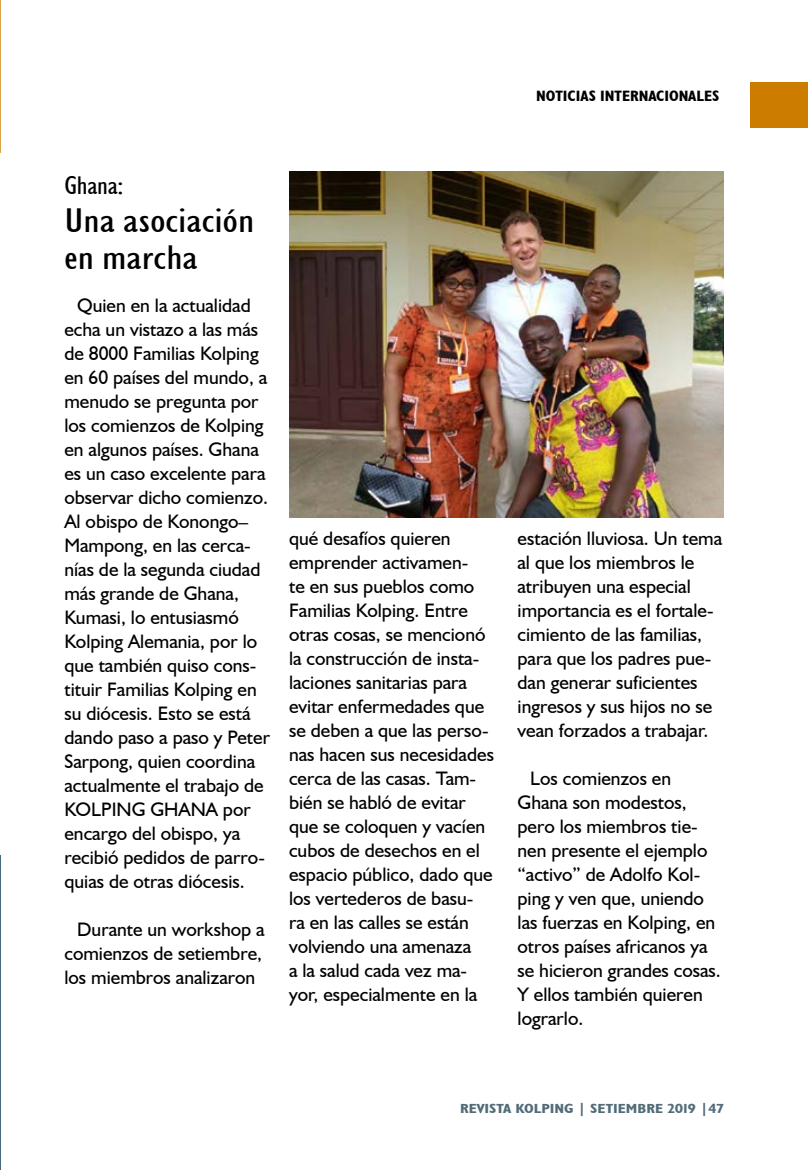
<style>
.page{position:relative;width:808px;height:1170px;background:#fff}
.page>*{position:absolute;margin:0;border:0;box-sizing:border-box;transform-origin:0 0}
.t1{font:condensed 34.5px/37.5px "Humanist 521 BT";color:#000;scale:1.29 1}
.t2{font:condensed 25.65px "Humanist 521 BT";letter-spacing:-.01em;color:#000;scale:1.16 1}
.t3{font:19.5px/24px "Humanist 521 BT";color:#000}
.t4{font:700 condensed 15px "Humanist 521 BT";color:#000;scale:1.1 1}
.t5{font:700 condensed 13.2px "Humanist 521 BT";color:#526c78;scale:1.25 1}
</style>
<div class="page">
<div style="left:750px;top:82px;width:58px;height:45px;background:#cc7d00"></div>
<img style="left:0;top:0;width:1px;height:153px">
<img style="left:289px;top:171px;width:435px;height:346px">
<hr style="left:0;top:855px;width:1px;height:314px;background:#416b7d">
<p class="t4" style="left:536px;top:87px;width:168px">NOTICIAS INTERNACIONALES</p>
<h2 class="t2" style="left:64px;top:171px;width:52px">Ghana:</h2>
<h1 class="t1" style="left:64px;top:201px;width:149px">Una asociación en marcha</h1>
<p class="t3" style="left:64px;top:292px;width:207px;text-indent:13px">Quien en la actualidad echa un vistazo a las más de 8000 Familias Kolping en 60 países del mundo, a menudo se pregunta por los comienzos de Kolping en algunos países. Ghana es un caso excelente para observar dicho comienzo.<br>Al obispo de Konongo–<br>Mampong, en las cerca&shy;nías de la segunda ciudad más grande de Ghana,<br>Kumasi, lo entusiasmó<br>Kolping Alemania, por lo que también quiso cons&shy;tituir Familias Kolping en su diócesis. Esto se está dando paso a paso y Peter<br>Sarpong, quien coordina actualmente el trabajo de<br>KOLPING GHANA por encargo del obispo, ya recibió pedidos de parro&shy;quias de otras diócesis.</p>
<p class="t3" style="left:64px;top:917px;width:202px;text-indent:13px">Durante un workshop a comienzos de setiembre, los miembros analizaron</p>
<p class="t3" style="left:289px;top:526px;width:206px">qué desafíos quieren emprender activamen-<br>te en sus pueblos como<br>Familias Kolping. Entre otras cosas, se mencionó la construcción de insta&shy;laciones sanitarias para evitar enfermedades que se deben a que las perso&shy;nas hacen sus necesidades cerca de las casas. Tam&shy;bién se habló de evitar que se coloquen y vacíen cubos de desechos en el espacio público, dado que los vertederos de basu&shy;ra en las calles se están volviendo una amenaza<br>a la salud cada vez ma&shy;yor, especialmente en la</p>
<p class="t3" style="left:517px;top:526px;width:206px">estación lluviosa. Un tema al que los miembros le atribuyen una especial importancia es el fortale&shy;cimiento de las familias, para que los padres pue&shy;dan generar suficientes ingresos y sus hijos no se vean forzados a trabajar.</p>
<p class="t3" style="left:517px;top:766px;width:205px;text-indent:13px">Los comienzos en<br>Ghana son modestos, pero los miembros tie&shy;nen presente el ejemplo “activo” de Adolfo Kol&shy;ping y ven que, uniendo las fuerzas en Kolping, en otros países africanos ya se hicieron grandes cosas.<br>Y ellos también quieren lograrlo.</p>
<p class="t5" style="left:460px;top:1099px;width:212px">REVISTA KOLPING | SETIEMBRE 2019 |47</p>
</div>
